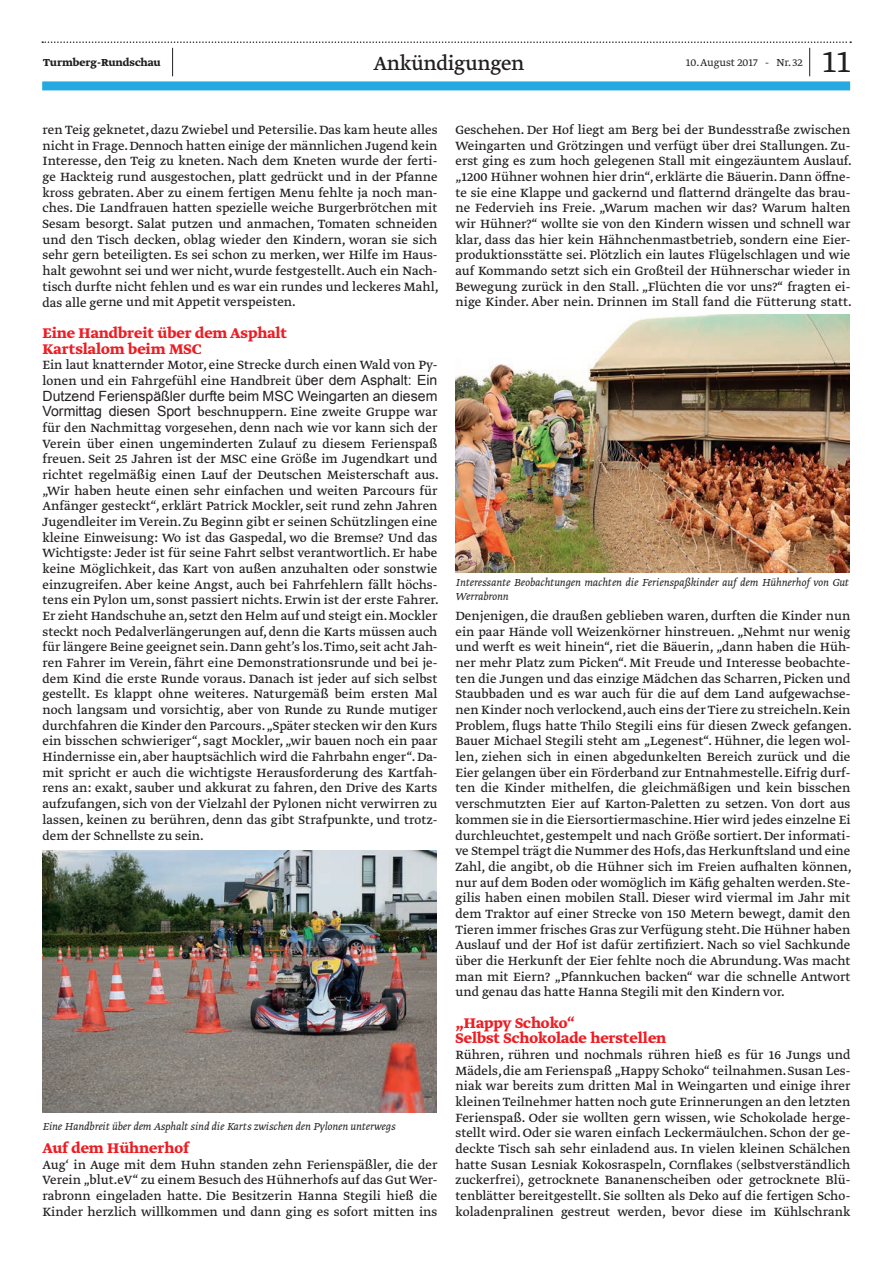
<style>
.page{position:relative;width:893px;height:1263px;background:#fff}
.page>*{position:absolute;margin:0;border:0;box-sizing:border-box;transform-origin:0 0}
.t1{font:300 36px "Greta Text Std";color:#231f20}
.t2{font:22.5px "Greta Text Std";letter-spacing:-.015em;color:#231f20}
.t3{font:700 16.5px/15.8px "Greta Text Std";color:#ee1d23}
.t4{font:14.1px/15.8px "Greta Text Std Regular Min";color:#231f20;text-align:justify}
.t5{font:14.1px "Arial";color:#231f20}
.t6{font:italic 300 12px/13.5px "Greta Text Std";color:#231f20}
.t7{font:300 12px "Greta Text Std";color:#231f20}
.t8{font:700 12px "Greta Text Std";color:#231f20}
.s1{font-family:"Arial"}
</style>
<div class="page">
<div style="left:42px;top:81px;width:808px;height:9px;background:#24aae1"></div>
<svg style="left:42px;top:41px;width:809px;height:35px"></svg>
<img style="left:43px;top:850px;width:393px;height:263px">
<img style="left:455px;top:315px;width:394px;height:258px">
<p class="t8" style="left:43px;top:56px;width:119px">Turmberg-Rundschau</p>
<h2 class="t2" style="left:373px;top:50px;width:152px">Ankündigungen</h2>
<p class="t7" style="left:686px;top:56px;width:118px">10. August 2017 - Nr. 32</p>
<h1 class="t1" style="left:822px;top:41px;width:30px">11</h1>
<p class="t4" style="left:43px;top:123px;width:398px">ren Teig geknetet, dazu Zwiebel und Petersilie. Das kam heute alles nicht in Frage. Dennoch hatten einige der männlichen Jugend kein Interesse, den Teig zu kneten. Nach dem Kneten wurde der ferti&shy;ge Hackteig rund ausgestochen, platt gedrückt und in der Pfanne kross gebraten. Aber zu einem fertigen Menu fehlte ja noch man&shy;ches. Die Landfrauen hatten spezielle weiche Burgerbrötchen mit Sesam besorgt. Salat putzen und anmachen, Tomaten schneiden und den Tisch decken, oblag wieder den Kindern, woran sie sich sehr gern beteiligten. Es sei schon zu merken, wer Hilfe im Haus&shy;halt gewohnt sei und wer nicht, wurde festgestellt. Auch ein Nach&shy;tisch durfte nicht fehlen und es war ein rundes und leckeres Mahl, das alle gerne und mit Appetit verspeisten.</p>
<p class="t3" style="left:43px;top:326px;width:246px">Eine Handbreit über dem Asphalt<br>Kartslalom beim MSC</p>
<p class="t4" style="left:43px;top:358px;width:396px">Ein laut knatternder Motor, eine Strecke durch einen Wald von Py&shy;lonen und ein Fahrgefühl eine Handbreit <span class="s1">über dem Asphalt: Ein</span></p>
<p class="t5" style="left:43px;top:386px;width:396px">Dutzend Ferienspäßler durfte beim MSC Weingarten an diesem</p>
<p class="t4" style="left:43px;top:405px;width:398px"><span class="s1">Vormittag diesen Sport</span> beschnuppern. Eine zweite Gruppe war für den Nachmittag vorgesehen, denn nach wie vor kann sich der Verein über einen ungeminderten Zulauf zu diesem Ferienspaß freuen. Seit 25 Jahren ist der MSC eine Größe im Jugendkart und richtet regelmäßig einen Lauf der Deutschen Meisterschaft aus. „Wir haben heute einen sehr einfachen und weiten Parcours für Anfänger gesteckt“, erklärt Patrick Mockler, seit rund zehn Jahren Jugendleiter im Verein. Zu Beginn gibt er seinen Schützlingen eine kleine Einweisung: Wo ist das Gaspedal, wo die Bremse? Und das Wichtigste: Jeder ist für seine Fahrt selbst verantwortlich. Er habe keine Möglichkeit, das Kart von außen anzuhalten oder sonstwie einzugreifen. Aber keine Angst, auch bei Fahrfehlern fällt höchs&shy;tens ein Pylon um, sonst passiert nichts. Erwin ist der erste Fahrer.<br>Er zieht Handschuhe an, setzt den Helm auf und steigt ein. Mockler steckt noch Pedalverlängerungen auf, denn die Karts müssen auch für längere Beine geeignet sein. Dann geht’s los.Timo, seit acht Jah&shy;ren Fahrer im Verein, fährt eine Demonstrationsrunde und bei je&shy;dem Kind die erste Runde voraus. Danach ist jeder auf sich selbst gestellt. Es klappt ohne weiteres. Naturgemäß beim ersten Mal noch langsam und vorsichtig, aber von Runde zu Runde mutiger durchfahren die Kinder den Parcours. „Später stecken wir den Kurs ein bisschen schwieriger“, sagt Mockler, „wir bauen noch ein paar Hindernisse ein, aber hauptsächlich wird die Fahrbahn enger“. Da&shy;mit spricht er auch die wichtigste Herausforderung des Kartfah&shy;rens an: exakt, sauber und akkurat zu fahren, den Drive des Karts aufzufangen, sich von der Vielzahl der Pylonen nicht verwirren zu lassen, keinen zu berühren, denn das gibt Strafpunkte, und trotz&shy;dem der Schnellste zu sein.</p>
<p class="t6" style="left:43px;top:1120px;width:355px">Eine Handbreit über dem Asphalt sind die Karts zwischen den Pylonen unterwegs</p>
<p class="t3" style="left:43px;top:1141px;width:148px">Auf dem Hühnerhof</p>
<p class="t4" style="left:43px;top:1157px;width:396px">Aug‘ in Auge mit dem Huhn standen zehn Ferienspäßler, die der Verein „blut.eV“ zu einem Besuch des Hühnerhofs auf das Gut Wer&shy;rabronn eingeladen hatte. Die Besitzerin Hanna Stegili hieß die Kinder herzlich willkommen und dann ging es sofort mitten ins</p>
<p class="t4" style="left:455px;top:123px;width:398px">Geschehen. Der Hof liegt am Berg bei der Bundesstraße zwischen Weingarten und Grötzingen und verfügt über drei Stallungen. Zu&shy;erst ging es zum hoch gelegenen Stall mit eingezäuntem Auslauf. „1200 Hühner wohnen hier drin“, erklärte die Bäuerin. Dann öffne&shy;te sie eine Klappe und gackernd und flatternd drängelte das brau&shy;ne Federvieh ins Freie. „Warum machen wir das? Warum halten wir Hühner?“ wollte sie von den Kindern wissen und schnell war klar, dass das hier kein Hähnchenmastbetrieb, sondern eine Eier&shy;produktionsstätte sei. Plötzlich ein lautes Flügelschlagen und wie auf Kommando setzt sich ein Großteil der Hühnerschar wieder in Bewegung zurück in den Stall. „Flüchten die vor uns?“ fragten ei&shy;nige Kinder. Aber nein. Drinnen im Stall fand die Fütterung statt.</p>
<p class="t6" style="left:455px;top:577px;width:395px">Interessante Beobachtungen machten die Ferienspaßkinder auf dem Hühnerhof von Gut<br>Werrabronn</p>
<p class="t4" style="left:455px;top:609px;width:398px">Denjenigen, die draußen geblieben waren, durften die Kinder nun ein paar Hände voll Weizenkörner hinstreuen. „Nehmt nur wenig und werft es weit hinein“, riet die Bäuerin, „dann haben die Hüh&shy;ner mehr Platz zum Picken“. Mit Freude und Interesse beobachte&shy;ten die Jungen und das einzige Mädchen das Scharren, Picken und Staubbaden und es war auch für die auf dem Land aufgewachse&shy;nen Kinder noch verlockend, auch eins der Tiere zu streicheln. Kein Problem, flugs hatte Thilo Stegili eins für diesen Zweck gefangen.<br>Bauer Michael Stegili steht am „Legenest“. Hühner, die legen wol&shy;len, ziehen sich in einen abgedunkelten Bereich zurück und die Eier gelangen über ein Förderband zur Entnahmestelle. Eifrig durf&shy;ten die Kinder mithelfen, die gleichmäßigen und kein bisschen verschmutzten Eier auf Karton-Paletten zu setzen. Von dort aus kommen sie in die Eiersortiermaschine. Hier wird jedes einzelne Ei durchleuchtet, gestempelt und nach Größe sortiert. Der informati&shy;ve Stempel trägt die Nummer des Hofs, das Herkunftsland und eine Zahl, die angibt, ob die Hühner sich im Freien aufhalten können, nur auf dem Boden oder womöglich im Käfig gehalten werden. Ste&shy;gilis haben einen mobilen Stall. Dieser wird viermal im Jahr mit dem Traktor auf einer Strecke von 150 Metern bewegt, damit den Tieren immer frisches Gras zur Verfügung steht. Die Hühner haben Auslauf und der Hof ist dafür zertifiziert. Nach so viel Sachkunde über die Herkunft der Eier fehlte noch die Abrundung. Was macht man mit Eiern? „Pfannkuchen backen“ war die schnelle Antwort und genau das hatte Hanna Stegili mit den Kindern vor.</p>
<p class="t3" style="left:455px;top:1016px;width:212px">„Happy Schoko“<br>Selbst Schokolade herstellen</p>
<p class="t4" style="left:455px;top:1047px;width:397px">Rühren, rühren und nochmals rühren hieß es für 16 Jungs und Mädels, die am Ferienspaß „Happy Schoko“ teilnahmen. Susan Les&shy;niak war bereits zum dritten Mal in Weingarten und einige ihrer kleinen Teilnehmer hatten noch gute Erinnerungen an den letzten Ferienspaß. Oder sie wollten gern wissen, wie Schokolade herge&shy;stellt wird. Oder sie waren einfach Leckermäulchen. Schon der ge&shy;deckte Tisch sah sehr einladend aus. In vielen kleinen Schälchen hatte Susan Lesniak Kokosraspeln, Cornflakes (selbstverständlich zuckerfrei), getrocknete Bananenscheiben oder getrocknete Blü&shy;tenblätter bereitgestellt. Sie sollten als Deko auf die fertigen Scho&shy;koladenpralinen gestreut werden, bevor diese im Kühlschrank</p>
</div>
